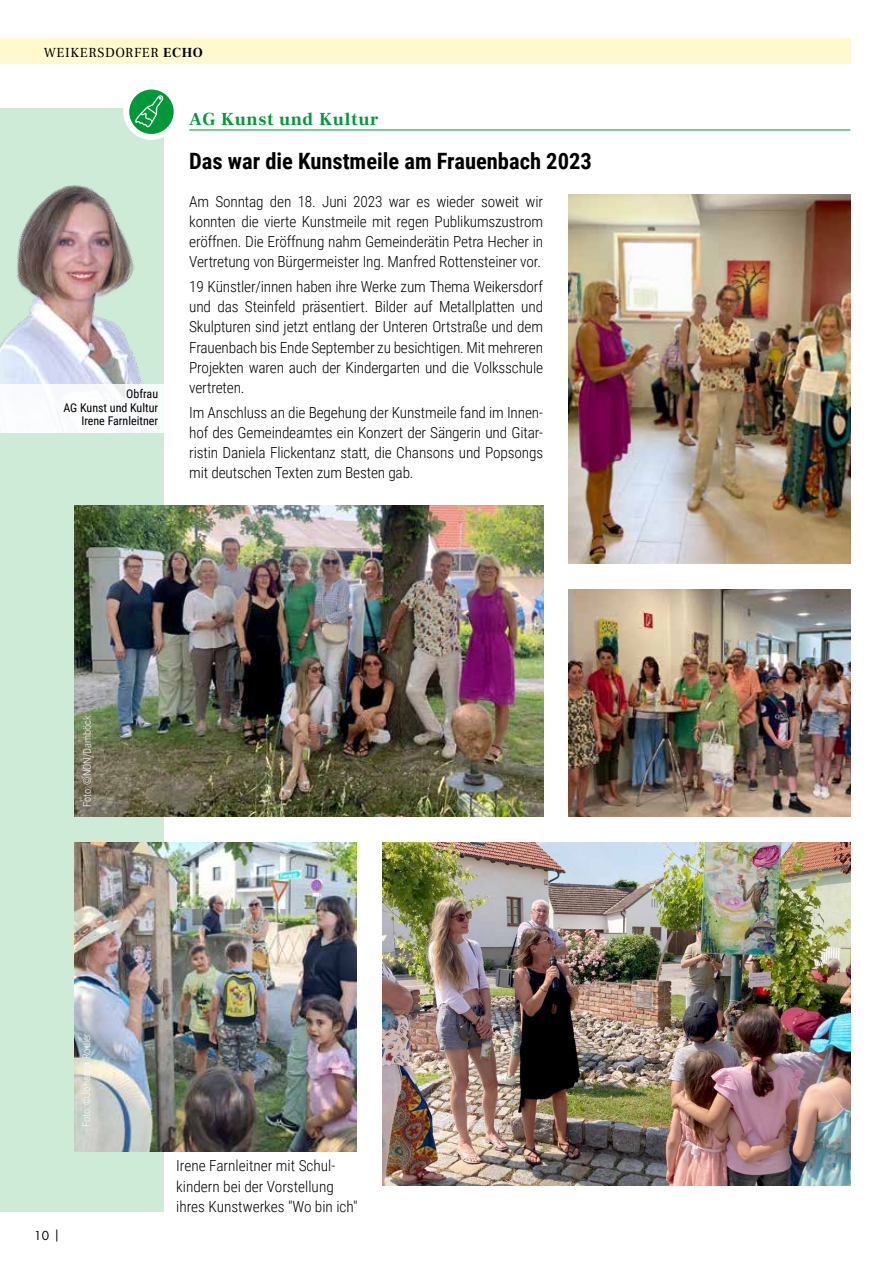
<style>
.page{position:relative;width:893px;height:1263px;background:#fff}
.page>*{position:absolute;margin:0;border:0;box-sizing:border-box;transform-origin:0 0}
.t1{font:700 22.5px "Roboto Condensed";color:#000}
.t2{font:700 18px "Frank Ruhl Libre";letter-spacing:.04em;color:#009938}
.t3{font:300 15.3px/20.2px "Roboto Condensed";letter-spacing:-.01em;color:#000;text-align:justify}
.t4{font:13.5px "Frank Ruhl Libre";letter-spacing:.05em;color:#000}
.t5{font:12px/13.5px "Roboto Condensed";color:#000;text-align:right}
.t6{font:12px "Futura Std";color:#000}
.t7{font:300 10.5px "Roboto Condensed";letter-spacing:-.005em;color:#fff}
.s1{font-weight:700}
</style>
<div class="page">
<div style="left:0;top:39px;width:850px;height:25px;background:#fff9cd"></div>
<div style="left:0;top:108px;width:164px;height:1104px;background:#cdebd7"></div>
<hr style="left:189px;top:130px;width:661px;height:1px;background:#009938">
<div style="left:123px;top:84px;width:57px;height:56px;background:#fff;border-radius:50%"></div>
<div style="left:129px;top:90px;width:45px;height:44px;background:#009938;border-radius:50%"></div>
<svg style="left:135px;top:95px;width:29px;height:32px"></svg>
<img style="left:0;top:185px;width:144px;height:199px">
<div style="left:0;top:384px;width:165px;height:49px;background:#fff"></div>
<img style="left:74px;top:842px;width:282px;height:309px">
<img style="left:382px;top:842px;width:468px;height:344px">
<img style="left:74px;top:505px;width:469px;height:311px">
<img style="left:569px;top:195px;width:281px;height:368px">
<img style="left:569px;top:589px;width:281px;height:227px">
<p class="t4" style="left:44px;top:44px;width:160px">WEIKERSDORFER <span class="s1">ECHO</span></p>
<p class="t2" style="left:189px;top:108px;width:191px">AG Kunst und Kultur</p>
<p class="t5" style="left:63px;top:387px;width:96px">Obfrau<br>AG Kunst und Kultur<br>Irene Farnleitner</p>
<h1 class="t1" style="left:189px;top:145px;width:404px">Das war die Kunstmeile am Frauenbach 2023</h1>
<p class="t3" style="left:189px;top:191px;width:355px">Am Sonntag den 18. Juni 2023 war es wieder soweit wir konnten die vierte Kunstmeile mit regen Publikumszustrom eröffnen. Die Eröffnung nahm Gemeinderätin Petra Hecher in Vertretung von Bürgermeister Ing. Manfred Rottensteiner vor.</p>
<p class="t3" style="left:189px;top:276px;width:355px">19 Künstler/innen haben ihre Werke zum Thema Weikersdorf und das Steinfeld präsentiert. Bilder auf Metallplatten und Skulpturen sind jetzt entlang der Unteren Ortstraße und dem Frauenbach bis Ende September zu besichtigen. Mit mehreren Projekten waren auch der Kindergarten und die Volksschule vertreten.</p>
<p class="t3" style="left:189px;top:402px;width:355px">Im Anschluss an die Begehung der Kunstmeile fand im Innen&shy;hof des Gemeindeamtes ein Konzert der Sängerin und Gitar&shy;ristin Daniela Flickentanz statt, die Chansons und Popsongs mit deutschen Texten zum Besten gab.</p>
<p class="t7" style="left:80px;top:807px;width:93px;rotate:-90deg">Foto: ©NÖN/Damböck</p>
<p class="t7" style="left:79px;top:1127px;width:95px;rotate:-90deg">Foto: ©Johanna Rodler</p>
<p class="t6" style="left:34px;top:1228px;width:28px">10 |</p>
<p class="t3" style="left:176px;top:1155px;width:183px;text-align:left">Irene Farnleitner mit Schul&shy;kindern bei der Vorstellung ihres Kunstwerkes "Wo bin ich"</p>
</div>
